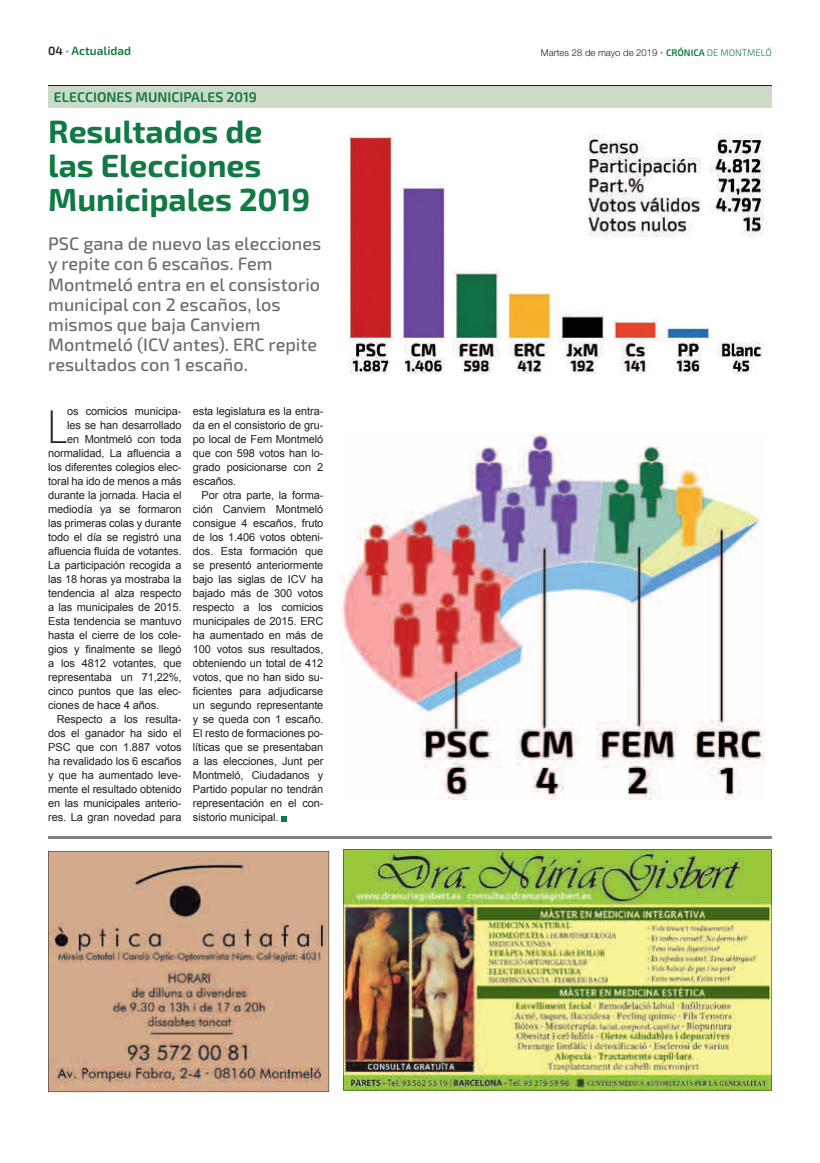
<style>
.page{position:relative;width:820px;height:1163px;background:#fff}
.page>*{position:absolute;margin:0;border:0;box-sizing:border-box;transform-origin:0 0}
.t1{font:100 condensed 45.7px "Helvetica Neue";color:#231f20}
.t2{font:700 32px/34px "Exo 2";color:#117943}
.t3{font:500 18px/20px "Exo 2";color:#6a6c6f}
.t4{font:600 14px "Exo 2";color:#117943}
.t5{font:600 12px "Exo 2";color:#117943}
.t6{font:11px/14px "Arial";letter-spacing:-.01em;color:#231f20;text-align:justify}
.t7{font:300 9.5px "Helvetica Neue";color:#231f20}
.s1{color:#231f20}
.s2{font-weight:700;font-size:13px;color:#8d8b8e}
.s3{font-family:"Exo 2";font-weight:700;font-size:13px;color:#8d8b8e}
.s4{font-family:"Exo 2";font-weight:600;color:#117943}
.s5{font-family:"Exo 2";color:#117943}
</style>
<div class="page">
<div style="left:48px;top:85px;width:723px;height:23px;background:#cbdbc7"></div>
<hr style="left:48px;top:85px;width:723px;height:1px;background:#231f20">
<hr style="left:48px;top:836px;width:723px;height:2px;background:#808285">
<svg style="left:48px;top:851px;width:281px;height:240px;background:#c49e82"></svg>
<img style="left:343px;top:849px;width:428px;height:241px">
<img style="left:348px;top:134px;width:415px;height:240px">
<img style="left:340px;top:433px;width:424px;height:367px">
<svg style="left:281px;top:816px;width:5px;height:5px"></svg>
<p class="t5" style="left:48px;top:43px;width:84px"><span class="s1">04</span> <span class="s2">·</span> Actualidad</p>
<p class="t7" style="left:540px;top:46px;width:232px">Martes 28 de mayo de 2019 <span class="s3">·</span> <span class="s4">CRÓNICA</span> <span class="s5">DE MONTMELÓ</span></p>
<p class="t4" style="left:54px;top:88px;width:204px">ELECCIONES MUNICIPALES 2019</p>
<h2 class="t2" style="left:48px;top:116px;width:263px">Resultados de las Elecciones<br>Municipales 2019</h2>
<h3 class="t3" style="left:48px;top:234px;width:274px">PSC gana de nuevo las elecciones y repite con 6 escaños. Fem<br>Montmeló entra en el consistorio municipal con 2 escaños, los mismos que baja Canviem<br>Montmeló (ICV antes). ERC repite resultados con 1 escaño.</h3>
<p class="t6" style="left:193px;top:404px;width:132px">esta legislatura es la entra&shy;da en el consistorio de gru&shy;po local de Fem Montmeló que con 598 votos han lo&shy;grado posicionarse con 2 escaños.</p>
<p class="t6" style="left:193px;top:488px;width:132px;text-indent:9px">Por otra parte, la forma&shy;ción Canviem Montmeló consigue 4 escaños, fruto de los 1.406 votos obteni&shy;dos. Esta formación que se presentó anteriormente bajo las siglas de ICV ha bajado más de 300 votos respecto a los comicios municipales de 2015. ERC ha aumentado en más de 100 votos sus resultados, obteniendo un total de 412 votos, que no han sido su&shy;ficientes para adjudicarse un segundo representante y se queda con 1 escaño.<br>El resto de formaciones po&shy;líticas que se presentaban a las elecciones, Junt per Montmeló, Ciudadanos y Partido popular no tendrán representación en el con&shy;sistorio municipal.</p>
<h1 class="t1" style="left:48px;top:401px;width:21px">L</h1>
<p class="t6" style="left:67px;top:404px;width:116px">os comicios municipa-</p>
<p class="t6" style="left:67px;top:418px;width:116px">les se han desarrollado</p>
<p class="t6" style="left:67px;top:432px;width:116px">en Montmeló con toda</p>
<p class="t6" style="left:48px;top:446px;width:135px">normalidad, La afluencia a</p>
<p class="t6" style="left:48px;top:460px;width:135px">los diferentes colegios elec-</p>
<p class="t6" style="left:48px;top:474px;width:135px">toral ha ido de menos a más</p>
<p class="t6" style="left:48px;top:488px;width:135px">durante la jornada. Hacia el</p>
<p class="t6" style="left:48px;top:502px;width:135px">mediodía ya se formaron</p>
<p class="t6" style="left:48px;top:516px;width:135px">las primeras colas y durante</p>
<p class="t6" style="left:48px;top:530px;width:135px">todo el día se registró una</p>
<p class="t6" style="left:48px;top:544px;width:135px">afluencia fluida de votantes.</p>
<p class="t6" style="left:48px;top:558px;width:135px">La participación recogida a</p>
<p class="t6" style="left:48px;top:572px;width:135px">las 18 horas ya mostraba la</p>
<p class="t6" style="left:48px;top:586px;width:135px">tendencia al alza respecto</p>
<p class="t6" style="left:48px;top:600px;width:135px">a las municipales de 2015.</p>
<p class="t6" style="left:48px;top:614px;width:135px">Esta tendencia se mantuvo</p>
<p class="t6" style="left:48px;top:628px;width:135px">hasta el cierre de los cole-</p>
<p class="t6" style="left:48px;top:642px;width:135px">gios y finalmente se llegó</p>
<p class="t6" style="left:48px;top:656px;width:135px">a los 4812 votantes, que</p>
<p class="t6" style="left:48px;top:670px;width:135px">representaba un 71,22%,</p>
<p class="t6" style="left:48px;top:684px;width:135px">cinco puntos que las elec-</p>
<p class="t6" style="left:48px;top:698px;width:112px">ciones de hace 4 años.</p>
<p class="t6" style="left:57px;top:712px;width:126px">Respecto a los resulta-</p>
<p class="t6" style="left:48px;top:726px;width:135px">dos el ganador ha sido el</p>
<p class="t6" style="left:48px;top:740px;width:135px">PSC que con 1.887 votos</p>
<p class="t6" style="left:48px;top:754px;width:135px">ha revalidado los 6 escaños</p>
<p class="t6" style="left:48px;top:768px;width:135px">y que ha aumentado leve-</p>
<p class="t6" style="left:48px;top:782px;width:135px">mente el resultado obtenido</p>
<p class="t6" style="left:48px;top:796px;width:135px">en las municipales anterio-</p>
<p class="t6" style="left:48px;top:810px;width:135px">res. La gran novedad para</p>
</div>
